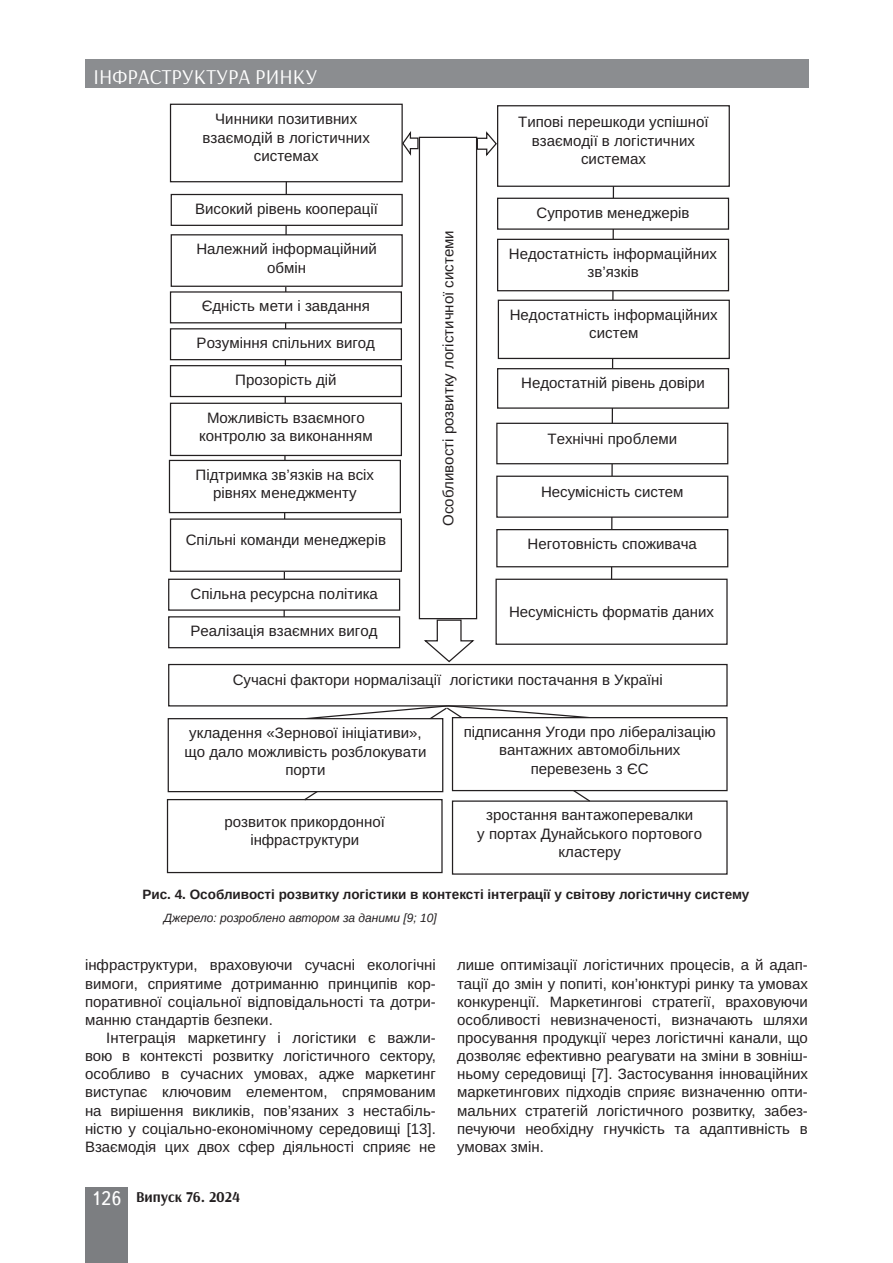
<style>
.page{position:relative;width:893px;height:1263px;background:#fff}
.page>*{position:absolute;margin:0;border:0;box-sizing:border-box;transform-origin:0 0}
.t1{font:21px "Arsenal";color:#fff}
.Текст_основной_G{font:15px/18.1px "Arimo";color:#231f20;text-align:justify}
.t2{font:15px/18.5px "Arimo Roman";color:#231f20;text-align:center}
.t3{font:700 15px "Arsenal";color:#231f20}
.Рисунок{font:700 13.5px "Arimo";color:#231f20}
.Джерело{font:italic 12px "Arimo";color:#231f20}
.s1{font-family:"Ukrainian Text";font-weight:400;font-size:19.5px;color:#fff}
</style>
<div class="page">
<div style="left:85px;top:59px;width:723px;height:29px;background:#8b8d90"></div>
<div style="left:85px;top:1186px;width:43px;height:76px;background:#7c7e81"></div>
<div style="left:419px;top:137px;width:58px;height:482px;border:1px solid #231f20"></div>
<img style="left:420px;top:142px;width:56px;height:471px">
<div style="left:170px;top:104px;width:233px;height:78px;border:1px solid #231f20"></div>
<img style="left:171px;top:109px;width:231px;height:68px">
<div style="left:497px;top:105px;width:233px;height:82px;border:1px solid #231f20"></div>
<img style="left:498px;top:111px;width:231px;height:70px">
<div style="left:495px;top:579px;width:233px;height:66px;border:1px solid #231f20"></div>
<div style="left:168px;top:616px;width:232px;height:32px;border:1px solid #231f20"></div>
<img style="left:169px;top:622px;width:230px;height:20px">
<div style="left:168px;top:664px;width:560px;height:42px;border:1px solid #231f20"></div>
<div style="left:452px;top:800px;width:276px;height:75px;border:1px solid #231f20"></div>
<div style="left:167px;top:799px;width:276px;height:74px;border:1px solid #231f20"></div>
<svg style="left:476px;top:129px;width:22px;height:29px"></svg>
<svg style="left:401px;top:129px;width:18px;height:29px"></svg>
<svg style="left:424px;top:619px;width:52px;height:44px"></svg>
<svg style="left:303px;top:704px;width:288px;height:99px"></svg>
<svg style="left:610px;top:185px;width:5px;height:395px"></svg>
<svg style="left:283px;top:180px;width:5px;height:438px"></svg>
<div style="left:452px;top:718px;width:275px;height:72px;background:#fff"></div>
<div style="left:452px;top:717px;width:276px;height:74px;border:1px solid #231f20"></div>
<div style="left:168px;top:719px;width:275px;height:73px;background:#fff"></div>
<div style="left:168px;top:718px;width:275px;height:74px;border:1px solid #231f20"></div>
<img style="left:169px;top:724px;width:273px;height:62px">
<div style="left:497px;top:530px;width:231px;height:37px;background:#fff"></div>
<div style="left:496px;top:529px;width:232px;height:38px;border:1px solid #231f20"></div>
<img style="left:497px;top:535px;width:230px;height:27px">
<div style="left:497px;top:476px;width:231px;height:41px;background:#fff"></div>
<div style="left:496px;top:476px;width:232px;height:42px;border:1px solid #231f20"></div>
<img style="left:497px;top:481px;width:230px;height:31px">
<div style="left:497px;top:423px;width:231px;height:41px;background:#fff"></div>
<div style="left:496px;top:423px;width:232px;height:41px;border:1px solid #231f20"></div>
<img style="left:497px;top:428px;width:230px;height:31px">
<div style="left:498px;top:369px;width:230px;height:39px;background:#fff"></div>
<div style="left:497px;top:368px;width:232px;height:41px;border:1px solid #231f20"></div>
<img style="left:498px;top:374px;width:230px;height:29px">
<div style="left:498px;top:300px;width:231px;height:58px;background:#fff"></div>
<div style="left:498px;top:300px;width:232px;height:59px;border:1px solid #231f20"></div>
<img style="left:499px;top:305px;width:230px;height:48px">
<div style="left:498px;top:239px;width:230px;height:52px;background:#fff"></div>
<div style="left:497px;top:239px;width:232px;height:52px;border:1px solid #231f20"></div>
<img style="left:498px;top:244px;width:230px;height:42px">
<div style="left:498px;top:198px;width:230px;height:31px;background:#fff"></div>
<div style="left:497px;top:198px;width:232px;height:32px;border:1px solid #231f20"></div>
<img style="left:498px;top:203px;width:230px;height:21px">
<div style="left:171px;top:194px;width:231px;height:31px;background:#fff"></div>
<div style="left:171px;top:194px;width:232px;height:32px;border:1px solid #231f20"></div>
<img style="left:172px;top:200px;width:230px;height:20px">
<div style="left:171px;top:235px;width:231px;height:51px;background:#fff"></div>
<div style="left:171px;top:234px;width:232px;height:53px;border:1px solid #231f20"></div>
<img style="left:172px;top:240px;width:230px;height:41px">
<div style="left:171px;top:292px;width:230px;height:31px;background:#fff"></div>
<div style="left:170px;top:291px;width:232px;height:32px;border:1px solid #231f20"></div>
<img style="left:171px;top:297px;width:230px;height:21px">
<div style="left:171px;top:329px;width:230px;height:31px;background:#fff"></div>
<div style="left:170px;top:328px;width:232px;height:32px;border:1px solid #231f20"></div>
<img style="left:171px;top:334px;width:230px;height:20px">
<div style="left:171px;top:366px;width:230px;height:30px;background:#fff"></div>
<div style="left:170px;top:365px;width:232px;height:32px;border:1px solid #231f20"></div>
<img style="left:171px;top:371px;width:230px;height:20px">
<div style="left:171px;top:403px;width:230px;height:52px;background:#fff"></div>
<div style="left:170px;top:403px;width:232px;height:53px;border:1px solid #231f20"></div>
<img style="left:171px;top:408px;width:230px;height:42px">
<div style="left:169px;top:460px;width:231px;height:53px;background:#fff"></div>
<div style="left:169px;top:460px;width:232px;height:53px;border:1px solid #231f20"></div>
<img style="left:170px;top:465px;width:230px;height:42px">
<div style="left:171px;top:519px;width:230px;height:52px;background:#fff"></div>
<div style="left:170px;top:518px;width:232px;height:54px;border:1px solid #231f20"></div>
<img style="left:171px;top:524px;width:230px;height:42px">
<div style="left:169px;top:579px;width:231px;height:31px;background:#fff"></div>
<div style="left:168px;top:579px;width:232px;height:32px;border:1px solid #231f20"></div>
<img style="left:169px;top:584px;width:230px;height:21px">
<h1 class="t1" style="left:94px;top:63px;width:225px">ІНФРАСТРУКТУРА РИНКУ</h1>
<p class="t2" style="left:203px;top:110px;width:169px">Чинники позитивних взаємодій в логістичних системах</p>
<p class="t2" style="left:518px;top:113px;width:192px">Типові перешкоди успішної взаємодії в логістичних системах</p>
<p class="t2" style="left:195px;top:200px;width:184px">Високий рівень кооперації</p>
<p class="t2" style="left:537px;top:203px;width:154px">Супротив менеджерів</p>
<p class="t2" style="left:196px;top:240px;width:182px">Належний інформаційний обмін</p>
<p class="t2" style="left:202px;top:297px;width:170px">Єдність мети і завдання</p>
<p class="t2" style="left:197px;top:334px;width:180px">Розуміння спільних вигод</p>
<p class="t2" style="left:235px;top:371px;width:103px">Прозорість дій</p>
<p class="t2" style="left:199px;top:408px;width:175px">Можливість взаємного контролю за виконанням</p>
<p class="t2" style="left:196px;top:466px;width:180px">Підтримка зв’язків на всіх рівнях менеджменту</p>
<p class="t2" style="left:186px;top:531px;width:202px">Спільні команди менеджерів</p>
<p class="t2" style="left:191px;top:584px;width:189px">Спільна ресурсна політика</p>
<p class="t2" style="left:439px;top:526px;width:297px;rotate:-90deg">Особливості розвитку логістичної системи</p>
<p class="t2" style="left:509px;top:245px;width:210px">Недостатність інформаційних зв’язків</p>
<p class="t2" style="left:510px;top:306px;width:210px">Недостатність інформаційних систем</p>
<p class="t2" style="left:521px;top:374px;width:185px">Недостатній рівень довіри</p>
<p class="t2" style="left:547px;top:429px;width:131px">Технічні проблеми</p>
<p class="t2" style="left:541px;top:483px;width:144px">Несумісність систем</p>
<p class="t2" style="left:528px;top:535px;width:171px">Неготовність споживача</p>
<p class="t2" style="left:509px;top:603px;width:206px">Несумісність форматів даних</p>
<p class="t2" style="left:191px;top:622px;width:189px">Реалізація взаємних вигод</p>
<p class="t2" style="left:233px;top:671px;width:432px">Сучасні фактори нормалізації логістики постачання в Україні</p>
<p class="t2" style="left:184px;top:724px;width:244px">укладення «Зернової ініціативи», що дало можливість розблокувати порти</p>
<p class="t2" style="left:224px;top:813px;width:162px">розвиток прикордонної інфраструктури</p>
<p class="t2" style="left:464px;top:723px;width:253px">підписання Угоди про лібералізацію вантажних автомобільних перевезень з ЄС</p>
<p class="t2" style="left:477px;top:806px;width:226px">зростання вантажоперевалки<br>у портах Дунайського портового кластеру</p>
<p class="Рисунок" style="left:142px;top:885px;width:608px">Рис. 4. Особливості розвитку логістики в контексті інтеграції у світову логістичну систему</p>
<p class="Джерело" style="left:164px;top:910px;width:274px">Джерело: розроблено автором за даними [9; 10]</p>
<p class="Текст_основной_G" style="left:85px;top:956px;width:352px">інфраструктури, враховуючи сучасні екологічні вимоги, сприятиме дотриманню принципів кор&shy;поративної соціальної відповідальності та дотри&shy;манню стандартів безпеки.</p>
<p class="Текст_основной_G" style="left:85px;top:1029px;width:352px;text-indent:21px">Інтеграція маркетингу і логістики є важли&shy;вою в контексті розвитку логістичного сектору, особливо в сучасних умовах, адже маркетинг виступає ключовим елементом, спрямованим на вирішення викликів, пов’язаних з нестабіль&shy;ністю у соціально-економічному середовищі [13].<br>Взаємодія цих двох сфер діяльності сприяє не</p>
<p class="t3" style="left:91px;top:1186px;width:151px"><span class="s1">126</span> Випуск 76. 2024</p>
<p class="Текст_основной_G" style="left:457px;top:956px;width:352px">лише оптимізації логістичних процесів, а й адап&shy;тації до змін у попиті, кон’юнктурі ринку та умовах конкуренції. Маркетингові стратегії, враховуючи особливості невизначеності, визначають шляхи просування продукції через логістичні канали, що дозволяє ефективно реагувати на зміни в зовніш&shy;ньому середовищі [7]. Застосування інноваційних маркетингових підходів сприяє визначенню опти&shy;мальних стратегій логістичного розвитку, забез&shy;печуючи необхідну гнучкість та адаптивність в умовах змін.</p>
</div>
